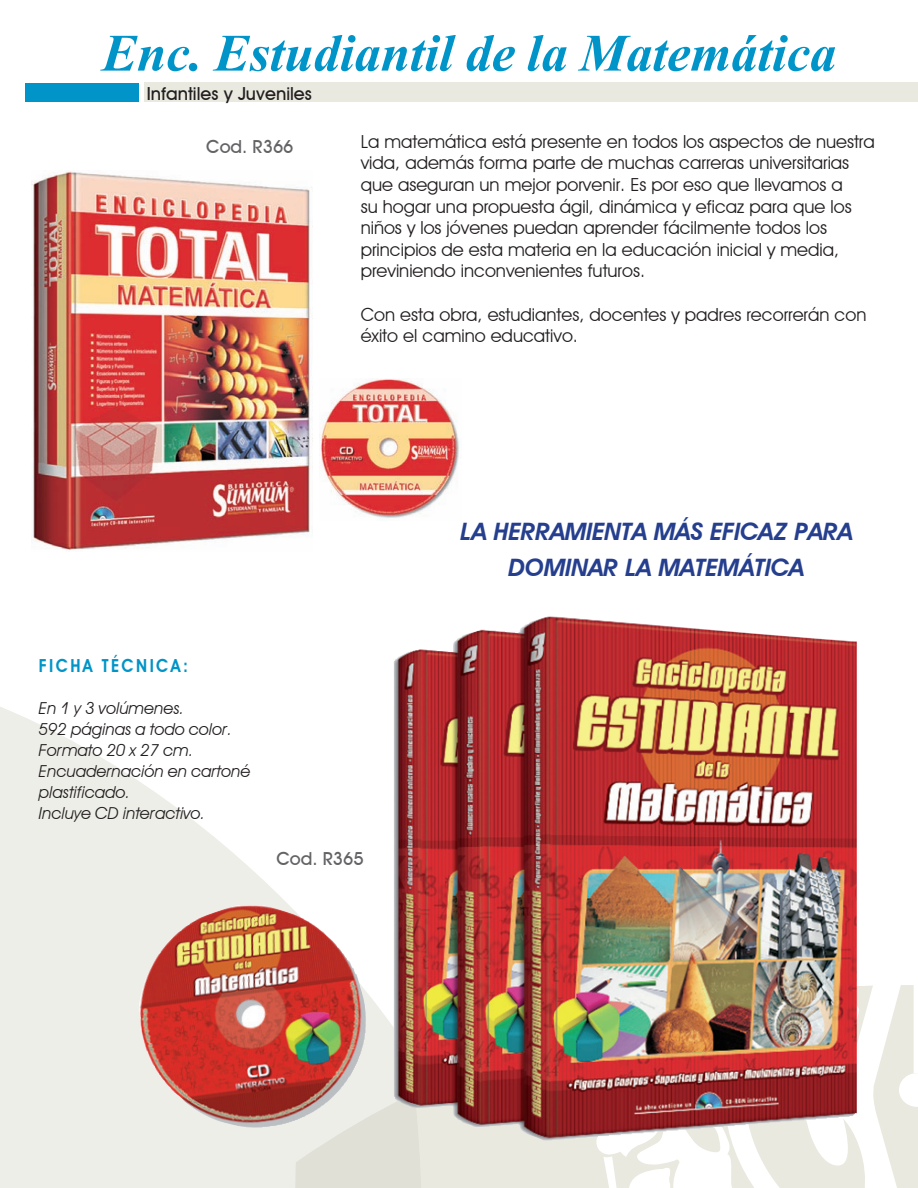
<style>
.page{position:relative;width:918px;height:1188px;background:#fff}
.page>*{position:absolute;margin:0;border:0;box-sizing:border-box;transform-origin:0 0}
.t1{font:italic 700 52.5px "Times New Roman";color:#0094c8}
.t2{font:italic 600 24px/36px "Avant Garde IT Cby BT";color:#253f8e;text-align:center}
.t3{font:18px/21.6px "Avant Garde IT Cby BT";color:#231f20}
.t4{font:500 18px "Avant Garde IT Cby BT";color:#231f20}
.t5{font:500 18px "Avant Garde IT Cby BT";color:#636366}
.t6{font:600 18px "Avant Garde IT Cby BT";letter-spacing:.15em;color:#0094c8;scale:.9 1}
.t7{font:italic 16.5px/21px "Avant Garde IT Cby BT";color:#231f20}
</style>
<div class="page">
<svg style="left:0;top:707px;width:394px;height:481px;fill:#eeeee9"></svg>
<div style="left:422px;top:1141px;width:153px;height:47px;background:#e9e9df"></div>
<svg style="left:295px;top:1093px;width:127px;height:95px;background:#e2e2da"></svg>
<div style="left:145px;top:82px;width:773px;height:20px;background:#e9e9df"></div>
<div style="left:25px;top:83px;width:114px;height:19px;background:#0094c8"></div>
<svg style="left:741px;top:985px;width:177px;height:203px;fill:#e9e9df"></svg>
<svg style="left:575px;top:1141px;width:166px;height:47px"></svg>
<img style="left:32px;top:171px;width:280px;height:379px">
<img style="left:320px;top:379px;width:139px;height:139px">
<img style="left:394px;top:616px;width:463px;height:525px">
<img style="left:135px;top:903px;width:233px;height:226px">
<h1 class="t1" style="left:102px;top:23px;width:736px">Enc. Estudiantil de la Matemática</h1>
<p class="t4" style="left:147px;top:83px;width:167px">Infantiles y Juveniles</p>
<p class="t5" style="left:206px;top:136px;width:89px">Cod. R366</p>
<p class="t3" style="left:361px;top:130px;width:516px">La matemática está presente en todos los aspectos de nuestra vida, además forma parte de muchas carreras universitarias que aseguran un mejor porvenir. Es por eso que llevamos a<br>su hogar una propuesta ágil, dinámica y eficaz para que los niños y los jóvenes puedan aprender fácilmente todos los principios de esta materia en la educación inicial y media, previniendo inconvenientes futuros.</p>
<p class="t3" style="left:361px;top:303px;width:507px">Con esta obra, estudiantes, docentes y padres recorrerán con éxito el camino educativo.</p>
<p class="t6" style="left:39px;top:655px;width:167px">FICHA TÉCNICA:</p>
<p class="t7" style="left:39px;top:698px;width:213px">En 1 y 3 volúmenes.<br>592 páginas a todo color.<br>Formato 20 x 27 cm.<br>Encuadernación en cartoné plastificado.<br>Incluye CD interactivo.</p>
<h2 class="t2" style="left:460px;top:514px;width:394px">LA HERRAMIENTA MÁS EFICAZ PARA<br>DOMINAR LA MATEMÁTICA</h2>
<p class="t5" style="left:276px;top:848px;width:89px">Cod. R365</p>
</div>
